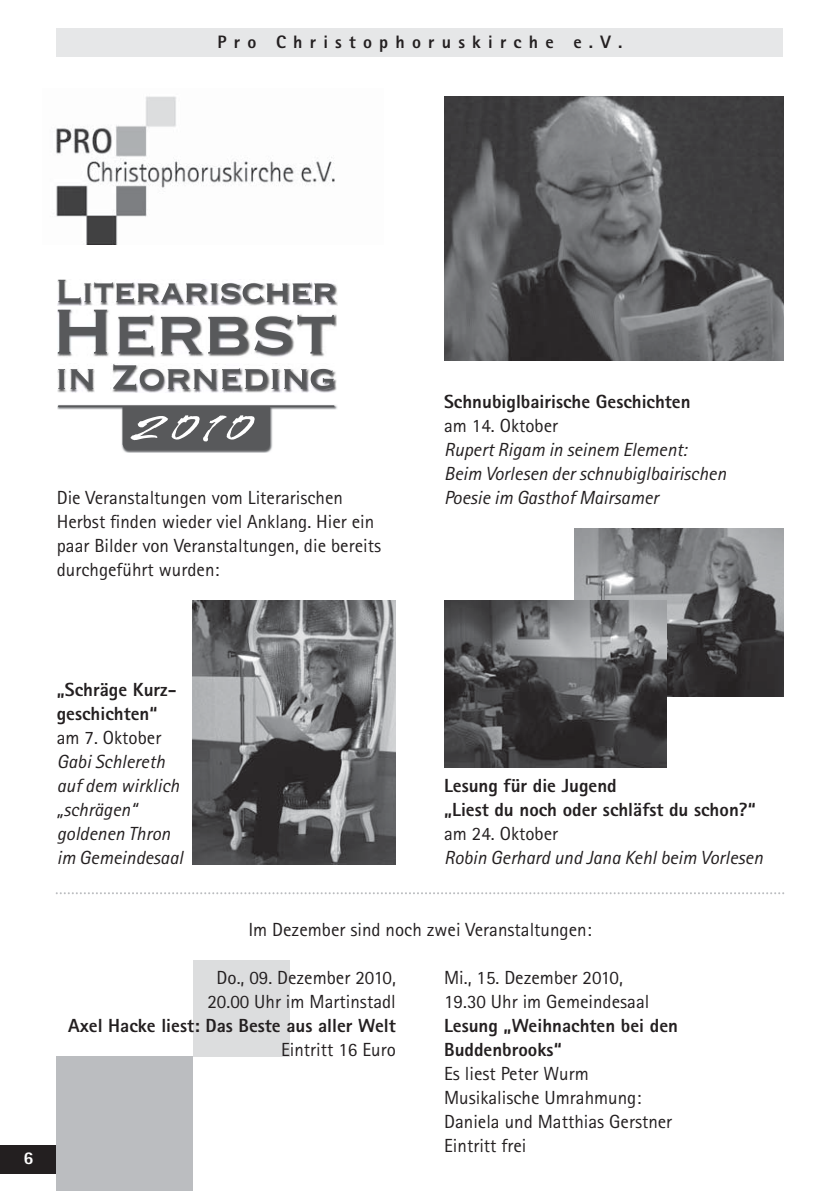
<style>
.page{position:relative;width:840px;height:1191px;background:#fff}
.page>*{position:absolute;margin:0;border:0;box-sizing:border-box;transform-origin:0 0}
.t1{font:19px/24px "Rotis Sans Serif";color:#231f20}
.t2{font:italic 19px/24px "Rotis Sans Serif";color:#231f20}
.t3{font:800 19px/24px "Rotis Sans Serif";color:#231f20}
.t4{font:800 18px "Rotis Sans Serif";letter-spacing:.4em;color:#231f20}
.t5{font:800 18px "Rotis Sans Serif";color:#fff}
</style>
<div class="page">
<div style="left:57px;top:28px;width:725px;height:29px;background:#e6e7e8"></div>
<div style="left:0;top:1145px;width:57px;height:29px;background:#231f20"></div>
<img style="left:56px;top:96px;width:279px;height:148px">
<div style="left:57px;top:1056px;width:136px;height:135px;background:#bbbdc0"></div>
<div style="left:193px;top:960px;width:96px;height:96px;background:#dcddde"></div>
<img style="left:57px;top:370px;width:279px;height:22px">
<svg style="left:58px;top:364px;width:275px;height:26px"></svg>
<img style="left:57px;top:309px;width:279px;height:48px">
<svg style="left:58px;top:310px;width:275px;height:44px"></svg>
<img style="left:57px;top:279px;width:280px;height:27px">
<svg style="left:58px;top:280px;width:276px;height:23px"></svg>
<img style="left:58px;top:405px;width:279px;height:48px">
<svg style="left:59px;top:405px;width:274px;height:46px"></svg>
<img style="left:193px;top:600px;width:202px;height:264px">
<img style="left:444px;top:96px;width:338px;height:264px">
<svg style="left:56px;top:892px;width:727px;height:2px"></svg>
<img style="left:574px;top:528px;width:208px;height:168px">
<img style="left:444px;top:600px;width:222px;height:167px">
<p class="t4" style="left:217px;top:36px;width:406px">Pro Christophoruskirche e.V.</p>
<p class="t1" style="left:57px;top:487px;width:325px">Die Veranstaltungen vom Literarischen Herbst finden wieder viel Anklang. Hier ein paar Bilder von Veranstaltungen, die bereits durchgeführt wurden:</p>
<p class="t3" style="left:444px;top:391px;width:248px">Schnubiglbairische Geschichten</p>
<p class="t1" style="left:444px;top:415px;width:115px">am 14. Oktober</p>
<p class="t2" style="left:444px;top:439px;width:283px">Rupert Rigam in seinem Element:<br>Beim Vorlesen der schnubiglbairischen<br>Poesie im Gasthof Mairsamer</p>
<p class="t5" style="left:23px;top:1151px;width:12px">6</p>
<p class="t3" style="left:57px;top:679px;width:121px">„Schräge Kurz&shy;geschichten“</p>
<p class="t1" style="left:57px;top:727px;width:106px">am 7. Oktober</p>
<p class="t2" style="left:57px;top:751px;width:128px">Gabi Schlereth auf dem wirklich „schrägen“ goldenen Thron im Gemeindesaal</p>
<p class="t3" style="left:444px;top:775px;width:313px">Lesung für die Jugend<br>„Liest du noch oder schläfst du schon?“</p>
<p class="t1" style="left:444px;top:823px;width:115px">am 24. Oktober</p>
<p class="t2" style="left:444px;top:847px;width:320px">Robin Gerhard und Jana Kehl beim Vorlesen</p>
<p class="t1" style="left:248px;top:919px;width:344px">Im Dezember sind noch zwei Veranstaltungen:</p>
<p class="t1" style="left:444px;top:967px;width:207px">Mi., 15. Dezember 2010,<br>19.30 Uhr im Gemeindesaal</p>
<p class="t3" style="left:444px;top:1015px;width:235px">Lesung „Weihnachten bei den<br>Buddenbrooks“</p>
<p class="t1" style="left:444px;top:1063px;width:229px">Es liest Peter Wurm<br>Musikalische Umrahmung:<br>Daniela und Matthias Gerstner<br>Eintritt frei</p>
<p class="t1" style="left:207px;top:967px;width:190px;text-align:center">Do., 09. Dezember 2010,<br>20.00 Uhr im Martinstadl</p>
<p class="t3" style="left:68px;top:1015px;width:329px">Axel Hacke liest: Das Beste aus aller Welt</p>
<p class="t1" style="left:281px;top:1039px;width:116px">Eintritt 16 Euro</p>
</div>
